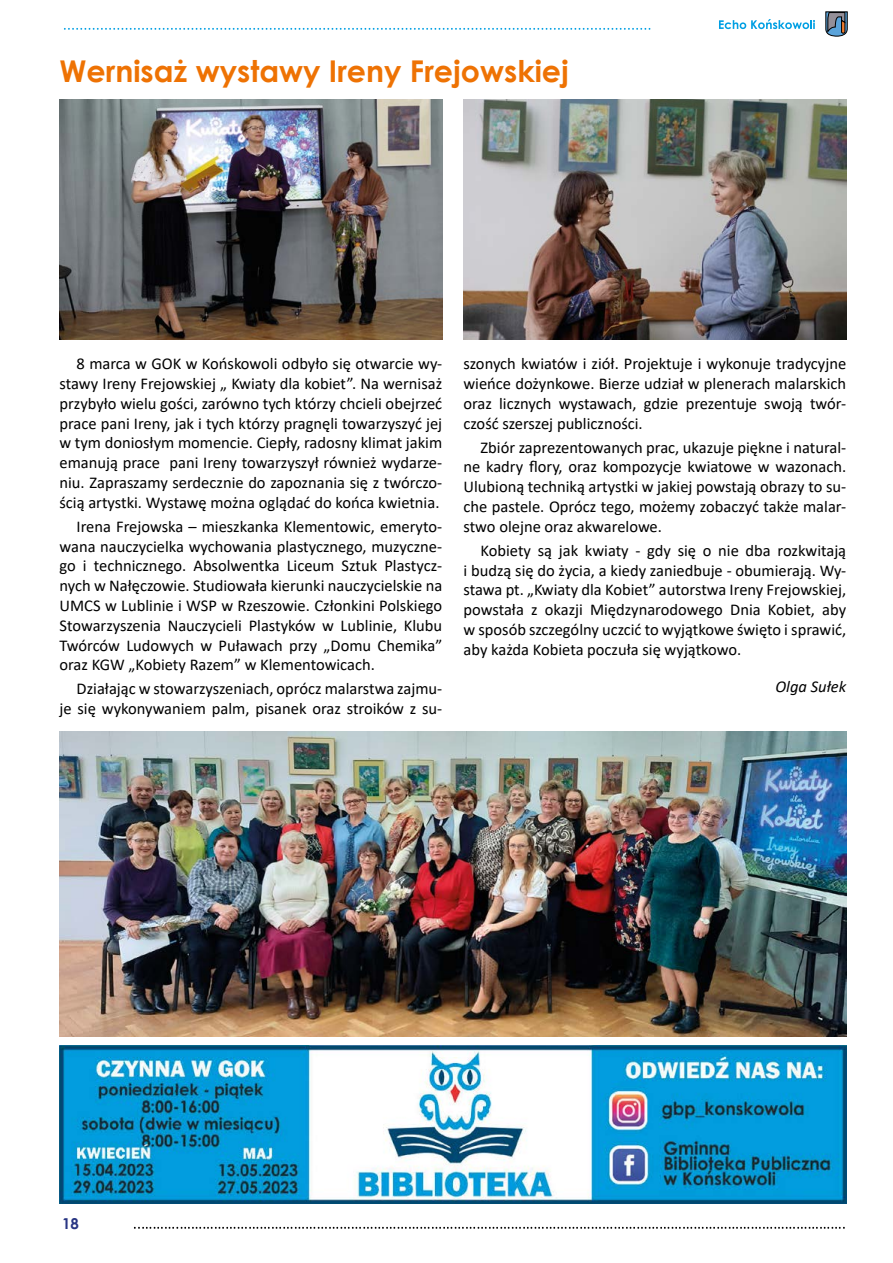
<style>
.page{position:relative;width:893px;height:1263px;background:#fff}
.page>*{position:absolute;margin:0;border:0;box-sizing:border-box;transform-origin:0 0}
.t1{font:700 30px "Century Gothic";color:#ee7203}
.t2{font:16.5px/19.8px "Calibri";color:#000;text-align:justify}
.t3{font:italic 16.5px "Calibri";color:#000}
.t4{font:700 15px "Century Gothic";color:#283583}
</style>
<div class="page">
<svg style="left:134px;top:1227px;width:711px;height:2px"></svg>
<svg style="left:719px;top:19px;width:96px;height:10px"></svg>
<svg style="left:64px;top:28px;width:586px;height:2px"></svg>
<svg style="left:825px;top:12px;width:22px;height:24px"></svg>
<img style="left:60px;top:99px;width:382px;height:241px">
<img style="left:463px;top:99px;width:383px;height:241px">
<img style="left:60px;top:732px;width:786px;height:304px">
<img style="left:59px;top:1046px;width:787px;height:157px">
<h1 class="t1" style="left:60px;top:48px;width:511px">Wernisaż wystawy Ireny Frejowskiej</h1>
<p class="t2" style="left:60px;top:353px;width:384px;text-indent:17px">8 marca w GOK w Końskowoli odbyło się otwarcie wy&shy;stawy Ireny Frejowskiej „ Kwiaty dla kobiet”. Na wernisaż przybyło wielu gości, zarówno tych którzy chcieli obejrzeć prace pani Ireny, jak i tych którzy pragnęli towarzyszyć jej w tym doniosłym momencie. Ciepły, radosny klimat jakim emanują prace pani Ireny towarzyszył również wydarze&shy;niu. Zapraszamy serdecznie do zapoznania się z twórczo&shy;ścią artystki. Wystawę można oglądać do końca kwietnia.</p>
<p class="t2" style="left:60px;top:516px;width:384px;text-indent:17px">Irena Frejowska – mieszkanka Klementowic, emeryto&shy;wana nauczycielka wychowania plastycznego, muzyczne&shy;go i technicznego. Absolwentka Liceum Sztuk Plastycz&shy;nych w Nałęczowie. Studiowała kierunki nauczycielskie na UMCS w Lublinie i WSP w Rzeszowie. Członkini Polskiego Stowarzyszenia Nauczycieli Plastyków w Lublinie, Klubu Twórców Ludowych w Puławach przy „Domu Chemika” oraz KGW „Kobiety Razem” w Klementowicach.</p>
<p class="t2" style="left:60px;top:679px;width:384px;text-align:right">Działając w stowarzyszeniach, oprócz malarstwa zajmu-<br>je się wykonywaniem palm, pisanek oraz stroików z su-</p>
<p class="t2" style="left:463px;top:353px;width:384px">szonych kwiatów i ziół. Projektuje i wykonuje tradycyjne wieńce dożynkowe. Bierze udział w plenerach malarskich oraz licznych wystawach, gdzie prezentuje swoją twór&shy;czość szerszej publiczności.</p>
<p class="t2" style="left:463px;top:437px;width:384px;text-indent:17px">Zbiór zaprezentowanych prac, ukazuje piękne i natural&shy;ne kadry flory, oraz kompozycje kwiatowe w wazonach.<br>Ulubioną techniką artystki w jakiej powstają obrazy to su&shy;che pastele. Oprócz tego, możemy zobaczyć także malar&shy;stwo olejne oraz akwarelowe.</p>
<p class="t2" style="left:463px;top:540px;width:384px;text-indent:17px">Kobiety są jak kwiaty - gdy się o nie dba rozkwitają i budzą się do życia, a kiedy zaniedbuje - obumierają. Wy&shy;stawa pt. „Kwiaty dla Kobiet” autorstwa Ireny Frejowskiej, powstała z okazji Międzynarodowego Dnia Kobiet, aby w sposób szczególny uczcić to wyjątkowe święto i sprawić, aby każda Kobieta poczuła się wyjątkowo.</p>
<p class="t3" style="left:775px;top:675px;width:72px">Olga Sułek</p>
<p class="t4" style="left:62px;top:1212px;width:18px">18</p>
</div>
